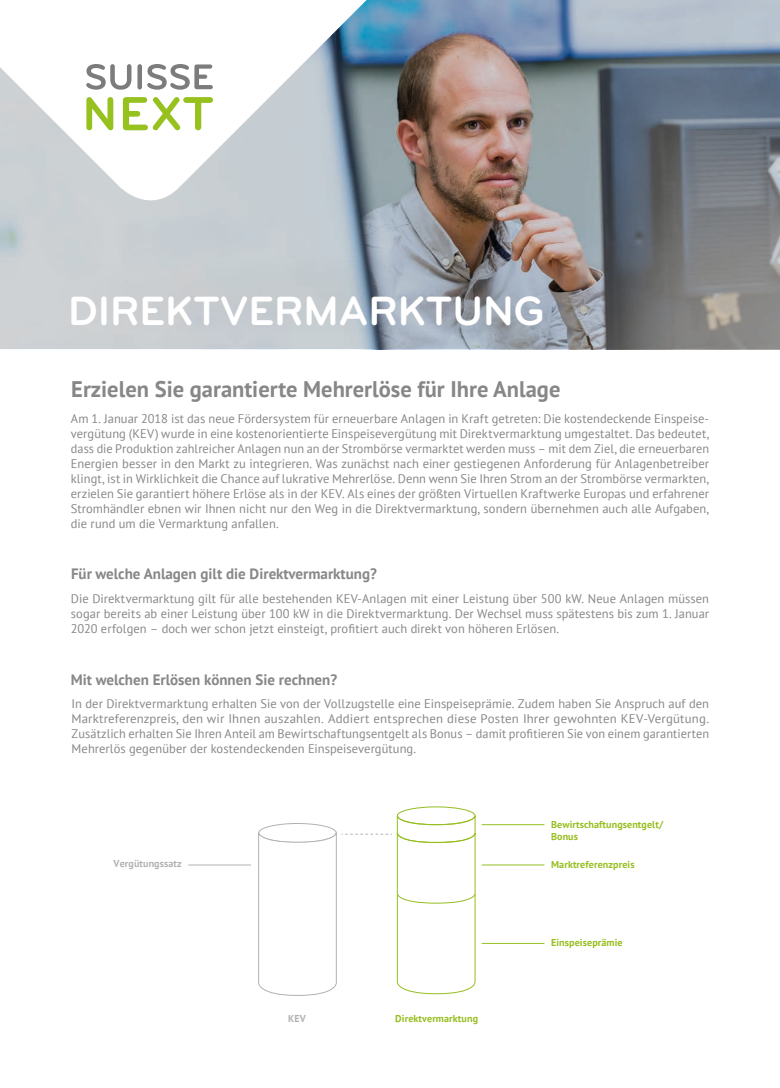
<style>
.page{position:relative;width:780px;height:1088px;background:#fff}
.page>*{position:absolute;margin:0;border:0;box-sizing:border-box;transform-origin:0 0}
.t1{font:700 42.5px "Bryant";color:#fff}
.t2{font:700 22.5px "PT Sans";color:#878787}
.t3{font:700 15px "PT Sans";color:#878787}
.Fließtext{font:12.5px/15px "PT Sans";letter-spacing:.005em;color:#878787;text-align:justify}
.t4{font:700 10px/12px "PT Sans";letter-spacing:.01em;color:#97be1f}
.t5{font:700 10px "PT Sans";letter-spacing:.01em;color:#b2b2b2}
</style>
<div class="page">
<svg style="left:0;top:217px;width:780px;height:132px;background:#a2a3a6"></svg>
<img style="left:0;top:0;width:780px;height:217px">
<svg style="left:86px;top:97px;width:127px;height:33px"></svg>
<svg style="left:86px;top:64px;width:45px;height:26px"></svg>
<div style="left:137px;top:64px;width:5px;height:26px;background:#7c7c7c;border-radius:2px"></div>
<svg style="left:147px;top:64px;width:66px;height:26px"></svg>
<svg style="left:15px;top:253px;width:673px;height:83px;background:#a8acb1"></svg>
<div style="left:397px;top:806px;width:78px;height:19px;border:1px solid #96be20;border-radius:50%"></div>
<svg style="left:258px;top:815px;width:218px;height:181px"></svg>
<hr style="left:482px;top:824px;width:62px;height:1px;background:#96be20">
<hr style="left:482px;top:864px;width:62px;height:1px;background:#96be20">
<hr style="left:482px;top:943px;width:62px;height:1px;background:#96be20">
<hr style="left:188px;top:864px;width:63px;height:1px;background:#b2b2b2">
<p class="t1" style="left:68px;top:285px;width:477px">DIREKTVERMARKTUNG</p>
<p class="t2" style="left:71px;top:374px;width:490px">Erzielen Sie garantierte Mehrerlöse für Ihre Anlage</p>
<p class="Fließtext" style="left:71px;top:411px;width:639px">Am 1. Januar 2018 ist das neue Fördersystem für erneuerbare Anlagen in Kraft getreten: Die kostendeckende Einspeise&shy;vergütung (KEV) wurde in eine kostenorientierte Einspeisevergütung mit Direktvermarktung umgestaltet. Das bedeutet, dass die Produktion zahlreicher Anlagen nun an der Strombörse vermarktet werden muss – mit dem Ziel, die erneuerbaren Energien besser in den Markt zu integrieren. Was zunächst nach einer gestiegenen Anforderung für Anlagenbetreiber klingt, ist in Wirklichkeit die Chance auf lukrative Mehrerlöse. Denn wenn Sie Ihren Strom an der Strombörse vermarkten, erzielen Sie garantiert höhere Erlöse als in der KEV. Als eines der größten Virtuellen Kraftwerke Europas und erfahrener Stromhändler ebnen wir Ihnen nicht nur den Weg in die Direktvermarktung, sondern übernehmen auch alle Aufgaben, die rund um die Vermarktung anfallen.</p>
<p class="t3" style="left:71px;top:564px;width:307px">Für welche Anlagen gilt die Direktvermarktung?</p>
<p class="Fließtext" style="left:71px;top:591px;width:639px">Die Direktvermarktung gilt für alle bestehenden KEV-Anlagen mit einer Leistung über 500 kW. Neue Anlagen müssen sogar bereits ab einer Leistung über 100 kW in die Direktvermarktung. Der Wechsel muss spätestens bis zum 1. Januar 2020 erfolgen – doch wer schon jetzt einsteigt, profitiert auch direkt von höheren Erlösen.</p>
<p class="t3" style="left:71px;top:669px;width:268px">Mit welchen Erlösen können Sie rechnen?</p>
<p class="Fließtext" style="left:72px;top:696px;width:639px">In der Direktvermarktung erhalten Sie von der Vollzugstelle eine Einspeiseprämie. Zudem haben Sie Anspruch auf den Marktreferenzpreis, den wir Ihnen auszahlen. Addiert entsprechen diese Posten Ihrer gewohnten KEV-Vergütung.<br>Zusätzlich erhalten Sie Ihren Anteil am Bewirtschaftungsentgelt als Bonus – damit profitieren Sie von einem garantierten Mehrerlös gegenüber der kostendeckenden Einspeisevergütung.</p>
<p class="t5" style="left:113px;top:857px;width:70px">Vergütungssatz</p>
<p class="t5" style="left:288px;top:1012px;width:19px">KEV</p>
<p class="t4" style="left:395px;top:1012px;width:84px">Direktvermarktung</p>
<p class="t4" style="left:551px;top:818px;width:113px">Bewirtschaftungsentgelt/<br>Bonus</p>
<p class="t4" style="left:551px;top:858px;width:85px">Marktreferenzpreis</p>
<p class="t4" style="left:551px;top:936px;width:73px">Einspeiseprämie</p>
</div>
